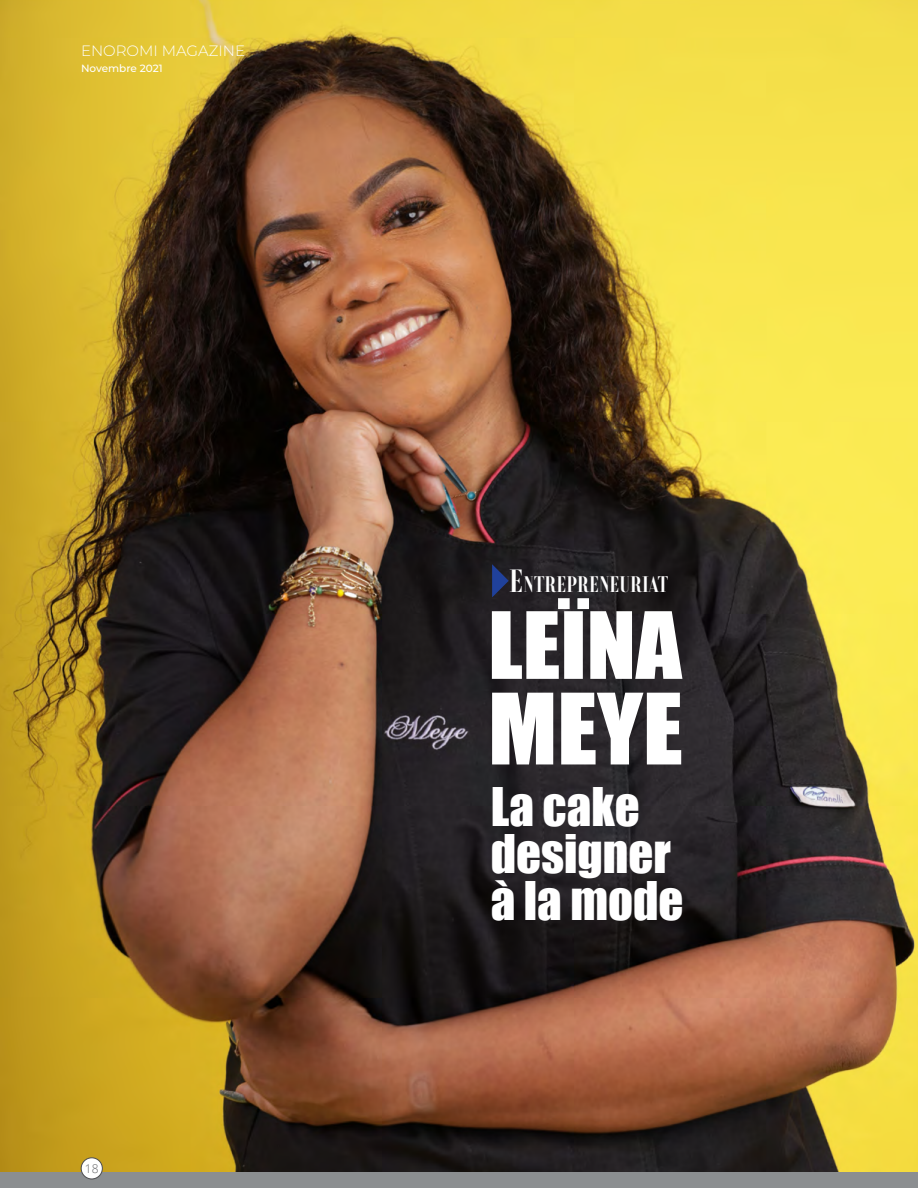
<style>
.page{position:relative;width:918px;height:1188px;background:#fff}
.page>*{position:absolute;margin:0;border:0;box-sizing:border-box;transform-origin:0 0}
.t1{font:90.9px "Impact";color:#fff;scale:1.06 1}
.t2{font:85.65px "Impact";color:#fff;scale:1.06 1}
.t3{font:48.9px/47.1px "Impact";color:#fff}
.t4{font:700 21px "Rondal";color:#fff}
.t5{font:300 15px "Montserrat";color:#fff}
.t6{font:300 12px "Open Sans";color:#636466}
.t7{font:500 10.5px "Montserrat";color:#fff}
.s1{font-size:30px}
</style>
<div class="page">
<img style="left:0;top:0;width:918px;height:1172px">
<svg style="left:492px;top:564px;width:17px;height:33px"></svg>
<div style="left:0;top:1172px;width:918px;height:16px;background:#8b8e90"></div>
<div style="left:81px;top:1158px;width:21px;height:21px;background:#fff;border-radius:50%"></div>
<div style="left:81px;top:1158px;width:22px;height:21px;border:1px solid #4d4d4f;border-radius:50%"></div>
<p class="t5" style="left:81px;top:40px;width:166px">ENOROMI MAGAZINE</p>
<p class="t7" style="left:81px;top:61px;width:83px">Novembre 2021</p>
<p class="t6" style="left:85px;top:1160px;width:15px">18</p>
<p class="t4" style="left:509px;top:570px;width:161px"><span class="s1">E</span>NTREPRENEURIAT</p>
<h2 class="t2" style="left:488px;top:579px;width:184px">LEÏNA</h2>
<h1 class="t1" style="left:488px;top:658px;width:185px">MEYE</h1>
<p class="t3" style="left:491px;top:782px;width:194px">La cake designer à la mode</p>
</div>
